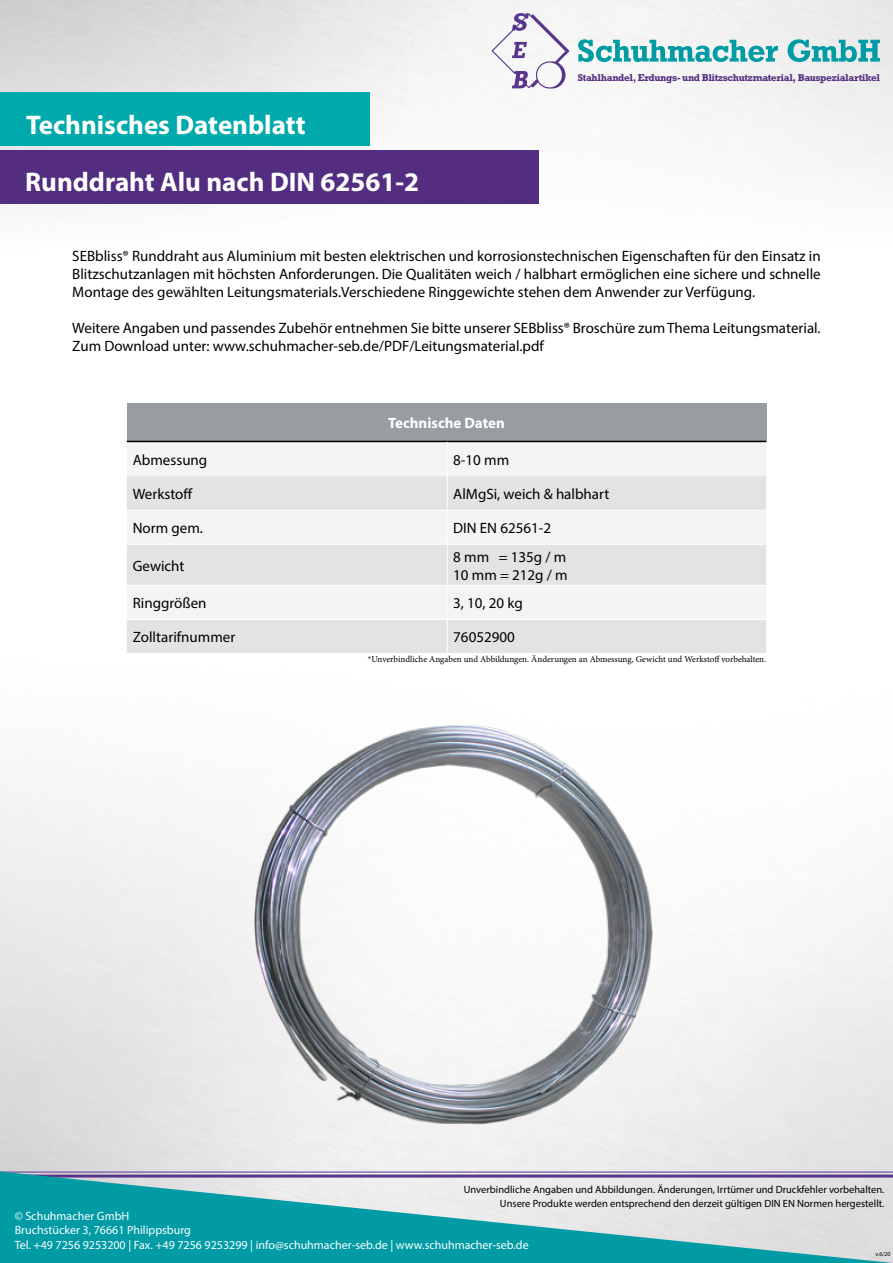
<style>
.page{position:relative;width:893px;height:1263px;background:#fff}
.page>*{position:absolute;margin:0;border:0;box-sizing:border-box;transform-origin:0 0}
.t1{font:700 27px "Myriad Pro";color:#fff}
.t2{font:15px/18px "Myriad Pro";color:#000}
.t3{font:700 15px "Myriad Pro";color:#fff}
.t4{font:12px/14.4px "Myriad Pro";color:#fff}
.t5{font:10.5px "Myriad Pro";color:#000}
.t6{font:700 10.05px "Rockwell Std";letter-spacing:-.04em;color:#532d80}
.t7{font:9px "Minion Pro";letter-spacing:-.005em;color:#000}
.t8{font:6px "Myriad Pro";color:#020203}
</style>
<div class="page">
<img style="left:0;top:0;width:893px;height:1171px">
<svg style="left:0;top:1171px;width:893px;height:92px;background:#6dbbc2"></svg>
<svg style="left:578px;top:39px;width:302px;height:23px"></svg>
<svg style="left:491px;top:13px;width:79px;height:76px"></svg>
<div style="left:0;top:150px;width:539px;height:53px;background:#532d80"></div>
<div style="left:0;top:92px;width:370px;height:54px;background:#00aaac"></div>
<div style="left:127px;top:403px;width:639px;height:38px;background:#979da0"></div>
<div style="left:127px;top:442px;width:639px;height:34px;background:#f4f4f4"></div>
<svg style="left:127px;top:476px;width:639px;height:177px;fill:#e3e3e3"></svg>
<hr style="left:127px;top:441px;width:320px;height:1px;background:#000">
<hr style="left:447px;top:441px;width:319px;height:1px;background:#000">
<hr style="left:447px;top:442px;width:1px;height:34px;background:#fff">
<hr style="left:447px;top:476px;width:1px;height:34px;background:#fff">
<hr style="left:127px;top:510px;width:320px;height:1px;background:#fff">
<hr style="left:447px;top:510px;width:319px;height:1px;background:#fff">
<hr style="left:447px;top:510px;width:1px;height:34px;background:#fff">
<hr style="left:127px;top:544px;width:320px;height:1px;background:#fff">
<hr style="left:447px;top:544px;width:319px;height:1px;background:#fff">
<hr style="left:447px;top:544px;width:1px;height:41px;background:#fff">
<hr style="left:127px;top:585px;width:320px;height:1px;background:#fff">
<hr style="left:447px;top:585px;width:319px;height:1px;background:#fff">
<hr style="left:447px;top:586px;width:1px;height:33px;background:#fff">
<hr style="left:127px;top:619px;width:320px;height:1px;background:#fff">
<hr style="left:447px;top:619px;width:319px;height:1px;background:#fff">
<hr style="left:447px;top:620px;width:1px;height:33px;background:#fff">
<hr style="left:127px;top:653px;width:320px;height:1px;background:#fff">
<hr style="left:447px;top:653px;width:319px;height:1px;background:#fff">
<img style="left:157px;top:672px;width:558px;height:507px">
<h1 class="t1" style="left:26px;top:108px;width:281px">Technisches Datenblatt</h1>
<h1 class="t1" style="left:25px;top:164px;width:395px">Runddraht Alu nach DIN 62561-2</h1>
<p class="t6" style="left:578px;top:72px;width:304px">Stahlhandel, Erdungs- und Blitzschutzmaterial, Bauspezialartikel</p>
<p class="t2" style="left:72px;top:246px;width:750px;text-align:justify">SEBbliss® Runddraht aus Aluminium mit besten elektrischen und korrosionstechnischen Eigenschaften für den Einsatz in Blitzschutzanlagen mit höchsten Anforderungen. Die Qualitäten weich / halbhart ermöglichen eine sichere und schnelle Montage des gewählten Leitungsmaterials.Verschiedene Ringgewichte stehen dem Anwender zur Verfügung.</p>
<p class="t2" style="left:72px;top:318px;width:750px">Weitere Angaben und passendes Zubehör entnehmen Sie bitte unserer SEBbliss® Broschüre zum Thema Leitungsmaterial.<br>Zum Download unter: www.schuhmacher-seb.de/PDF/Leitungsmaterial.pdf</p>
<p class="t3" style="left:388px;top:413px;width:118px">Technische Daten</p>
<p class="t2" style="left:133px;top:451px;width:76px">Abmessung</p>
<p class="t2" style="left:453px;top:451px;width:57px">8-10 mm</p>
<p class="t2" style="left:133px;top:485px;width:62px">Werkstoff</p>
<p class="t2" style="left:453px;top:485px;width:158px">AlMgSi, weich &amp; halbhart</p>
<p class="t2" style="left:133px;top:519px;width:72px">Norm gem.</p>
<p class="t2" style="left:453px;top:519px;width:99px">DIN EN 62561-2</p>
<p class="t2" style="left:133px;top:556px;width:53px">Gewicht</p>
<p class="t2" style="left:453px;top:547px;width:116px">8 mm = 135g / m<br>10 mm = 212g / m</p>
<p class="t2" style="left:133px;top:594px;width:75px">Ringgrößen</p>
<p class="t2" style="left:453px;top:594px;width:71px">3, 10, 20 kg</p>
<p class="t2" style="left:133px;top:628px;width:104px">Zolltarifnummer</p>
<p class="t2" style="left:453px;top:628px;width:63px">76052900</p>
<p class="t7" style="left:368px;top:653px;width:400px">*Unverbindliche Angaben und Abbildungen. Änderungen an Abmessung, Gewicht und Werkstoff vorbehalten.</p>
<p class="t5" style="left:464px;top:1183px;width:422px">Unverbindliche Angaben und Abbildungen. Änderungen, Irrtümer und Druckfehler vorbehalten.</p>
<p class="t5" style="left:500px;top:1197px;width:386px">Unsere Produkte werden entsprechend den derzeit gültigen DIN EN Normen hergestellt.</p>
<p class="t4" style="left:15px;top:1208px;width:516px">© Schuhmacher GmbH<br>Bruchstücker 3, 76661 Philippsburg<br>Tel. +49 7256 9253200 | Fax. +49 7256 9253299 | info@schuhmacher-seb.de | www.schuhmacher-seb.de</p>
<p class="t8" style="left:875px;top:1250px;width:17px">v.6/20</p>
</div>
